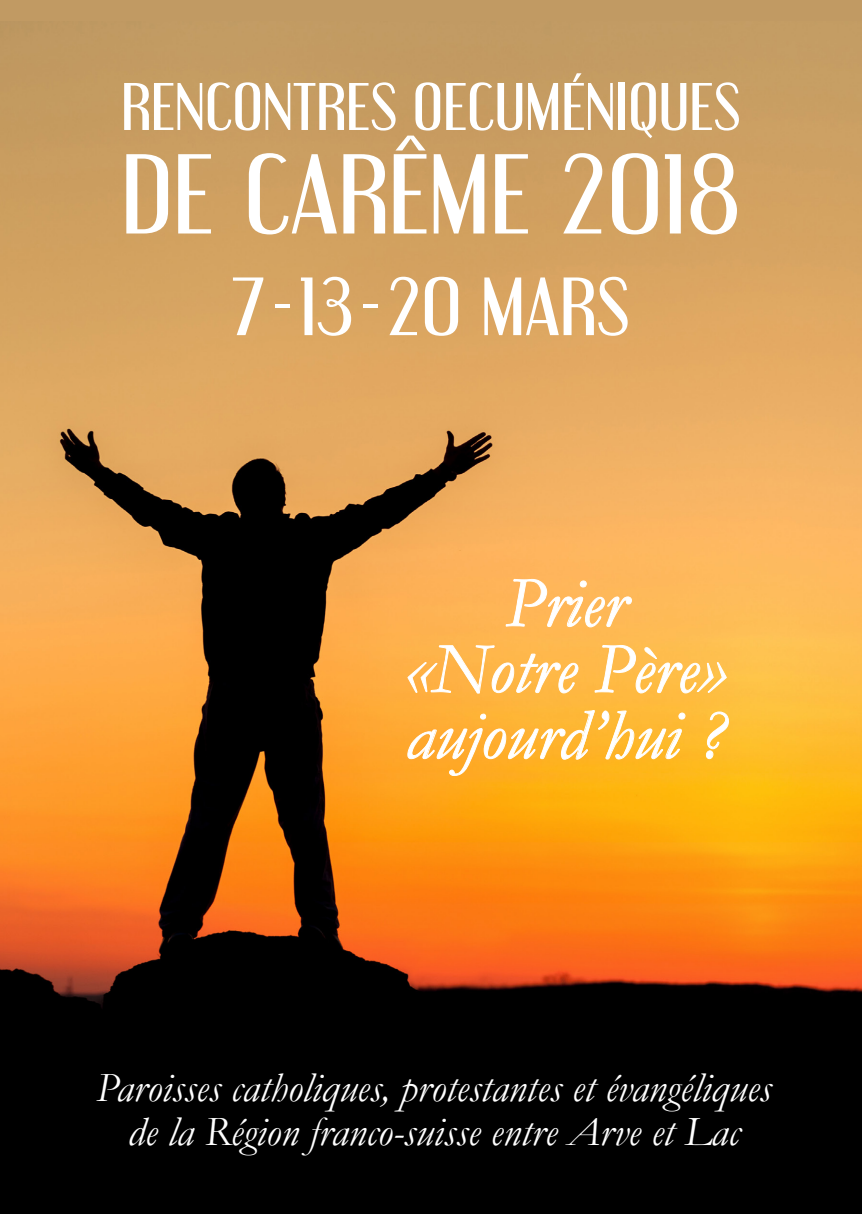
<style>
.page{position:relative;width:862px;height:1214px;background:#fff}
.page>*{position:absolute;margin:0;border:0;box-sizing:border-box;transform-origin:0 0}
.t1{font:96.4px "Engebrechtre Rg";color:#fff}
.t2{font:italic 72px "Garamond";color:#fff}
.t3{font:70px "Engebrechtre Rg";color:#fff}
.t4{font:57px "Engebrechtre Rg";color:#fff}
.t5{font:italic 42px "Garamond";color:#fff}
</style>
<div class="page">
<div style="left:0;top:0;width:862px;height:21px;background:#c19a63"></div>
<img style="left:0;top:21px;width:862px;height:999px">
<div style="left:0;top:1020px;width:862px;height:193px;background:#000"></div>
<svg style="left:506px;top:579px;width:126px;height:48px;background:#febf6d"></svg>
<svg style="left:407px;top:645px;width:171px;height:48px;background:#febe5f"></svg>
<svg style="left:595px;top:645px;width:132px;height:48px;background:#fec561"></svg>
<svg style="left:407px;top:710px;width:278px;height:65px;background:#feb941"></svg>
<svg style="left:706px;top:711px;width:23px;height:48px"></svg>
<p class="t4" style="left:121px;top:72px;width:621px">RENCONTRES OECUMÉNIQUES</p>
<p class="t1" style="left:121px;top:135px;width:621px">DE CARÊME 2018</p>
<p class="t3" style="left:232px;top:264px;width:400px">7 -13- 20 MARS</p>
<p class="t2" style="left:505px;top:554px;width:121px">Prier</p>
<p class="t2" style="left:404px;top:620px;width:323px">«Notre Père»</p>
<p class="t2" style="left:405px;top:686px;width:321px">aujourd’hui ?</p>
<p class="t5" style="left:96px;top:1058px;width:677px">Paroisses catholiques, protestantes et évangéliques</p>
<p class="t5" style="left:128px;top:1102px;width:613px">de la Région franco-suisse entre Arve et Lac</p>
</div>
